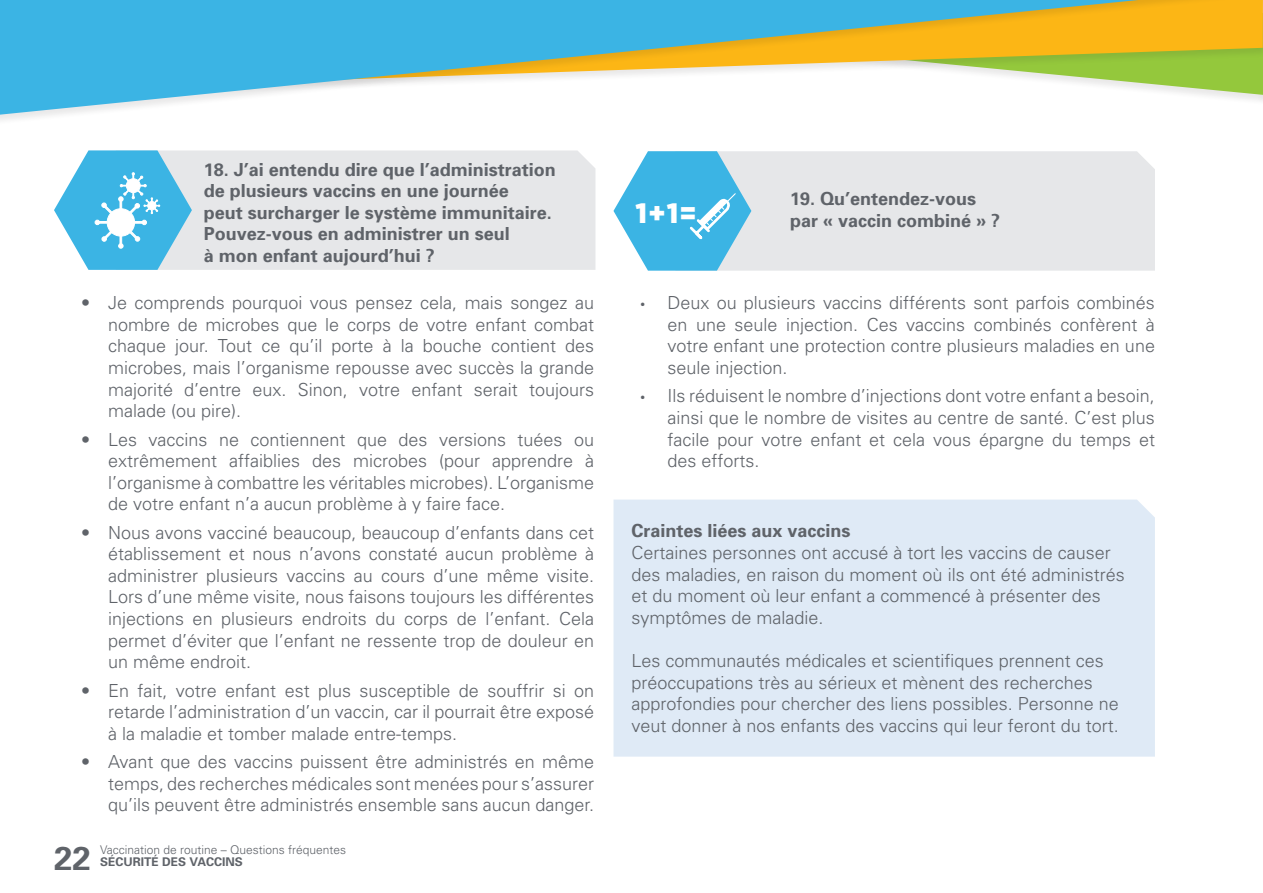
<style>
.page{position:relative;width:1263px;height:893px;background:#fff}
.page>*{position:absolute;margin:0;border:0;box-sizing:border-box;transform-origin:0 0}
.t1{font:700 33px "Univers";color:#5f6369}
.t2{font:900 27.9px "Gotham";color:#fff}
.t3{font:300 18px/21.6px "Univers";color:#5f6369;text-align:justify}
.t4{font:700 18px/21.6px "Univers";color:#5f6369}
.t5{font:300 12px "Univers";color:#5f6369}
.t6{font:700 12px "Univers";color:#5f6369}
.s1{font-family:"Myriad Pro";font-weight:400;font-stretch:condensed}
</style>
<div class="page">
<svg style="left:0;top:0;width:1263px;height:118px"></svg>
<div style="left:192px;top:150px;width:403px;height:120px;background:#e6e7e9"></div>
<svg style="left:54px;top:150px;width:138px;height:120px"></svg>
<div style="left:751px;top:151px;width:404px;height:120px;background:#e6e7e9"></div>
<div style="left:613px;top:500px;width:542px;height:257px;background:#dfeaf6"></div>
<svg style="left:613px;top:151px;width:138px;height:120px"></svg>
<p class="t4" style="left:204px;top:158px;width:354px">18. J’ai entendu dire que l’administration de plusieurs vaccins en une journée<br>peut surcharger le système immunitaire.</p>
<p class="t4" style="left:204px;top:223px;width:308px">Pouvez-vous en administrer un seul à mon enfant aujourd’hui ?</p>
<p class="t3" style="left:108px;top:291px;width:488px;text-indent:-27px">• Je comprends pourquoi vous pensez cela, mais songez au nombre de microbes que le corps de votre enfant combat chaque jour. Tout ce qu’il porte à la bouche contient des microbes, mais l’organisme repousse avec succès la grande majorité d’entre eux. Sinon, votre enfant serait toujours malade (ou pire).</p>
<p class="t3" style="left:108px;top:428px;width:488px;text-indent:-27px">• Les vaccins ne contiennent que des versions tuées ou extrêmement affaiblies des microbes (pour apprendre à l’organisme à combattre les véritables microbes). L’organisme de votre enfant n’a aucun problème à y faire face.</p>
<p class="t3" style="left:108px;top:521px;width:488px;text-indent:-27px">• Nous avons vacciné beaucoup, beaucoup d’enfants dans cet établissement et nous n’avons constaté aucun problème à administrer plusieurs vaccins au cours d’une même visite.<br>Lors d’une même visite, nous faisons toujours les différentes injections en plusieurs endroits du corps de l’enfant. Cela permet d’éviter que l’enfant ne ressente trop de douleur en un même endroit.</p>
<p class="t3" style="left:108px;top:679px;width:488px;text-indent:-27px">• En fait, votre enfant est plus susceptible de souffrir si on retarde l’administration d’un vaccin, car il pourrait être exposé à la maladie et tomber malade entre-temps.</p>
<p class="t3" style="left:108px;top:750px;width:488px;text-indent:-27px">• Avant que des vaccins puissent être administrés en même temps, des recherches médicales sont menées pour s’assurer qu’ils peuvent être administrés ensemble sans aucun danger.</p>
<h1 class="t1" style="left:54px;top:837px;width:38px">22</h1>
<p class="t5" style="left:100px;top:842px;width:248px">Vaccination de routine – Questions fréquentes</p>
<p class="t6" style="left:100px;top:854px;width:144px">SÉCURITÉ DES VACCINS</p>
<p class="t2" style="left:635px;top:197px;width:63px">1 + 1 =</p>
<p class="t4" style="left:790px;top:187px;width:212px">19. Qu’entendez-vous par « vaccin combiné » ?</p>
<p class="t3" style="left:667px;top:291px;width:489px;text-indent:-27px"><span class="s1">•</span> Deux ou plusieurs vaccins différents sont parfois combinés en une seule injection. Ces vaccins combinés confèrent à votre enfant une protection contre plusieurs maladies en une seule injection.</p>
<p class="t3" style="left:667px;top:385px;width:489px;text-indent:-27px"><span class="s1">•</span> Ils réduisent le nombre d’injections dont votre enfant a besoin, ainsi que le nombre de visites au centre de santé. C’est plus facile pour votre enfant et cela vous épargne du temps et des efforts.</p>
<p class="t4" style="left:631px;top:520px;width:221px">Craintes liées aux vaccins</p>
<p class="t3" style="left:631px;top:541px;width:495px;text-align:left">Certaines personnes ont accusé à tort les vaccins de causer des maladies, en raison du moment où ils ont été administrés et du moment où leur enfant a commencé à présenter des symptômes de maladie.</p>
<p class="t3" style="left:631px;top:649px;width:489px;text-align:left">Les communautés médicales et scientifiques prennent ces préoccupations très au sérieux et mènent des recherches approfondies pour chercher des liens possibles. Personne ne veut donner à nos enfants des vaccins qui leur feront du tort.</p>
</div>
